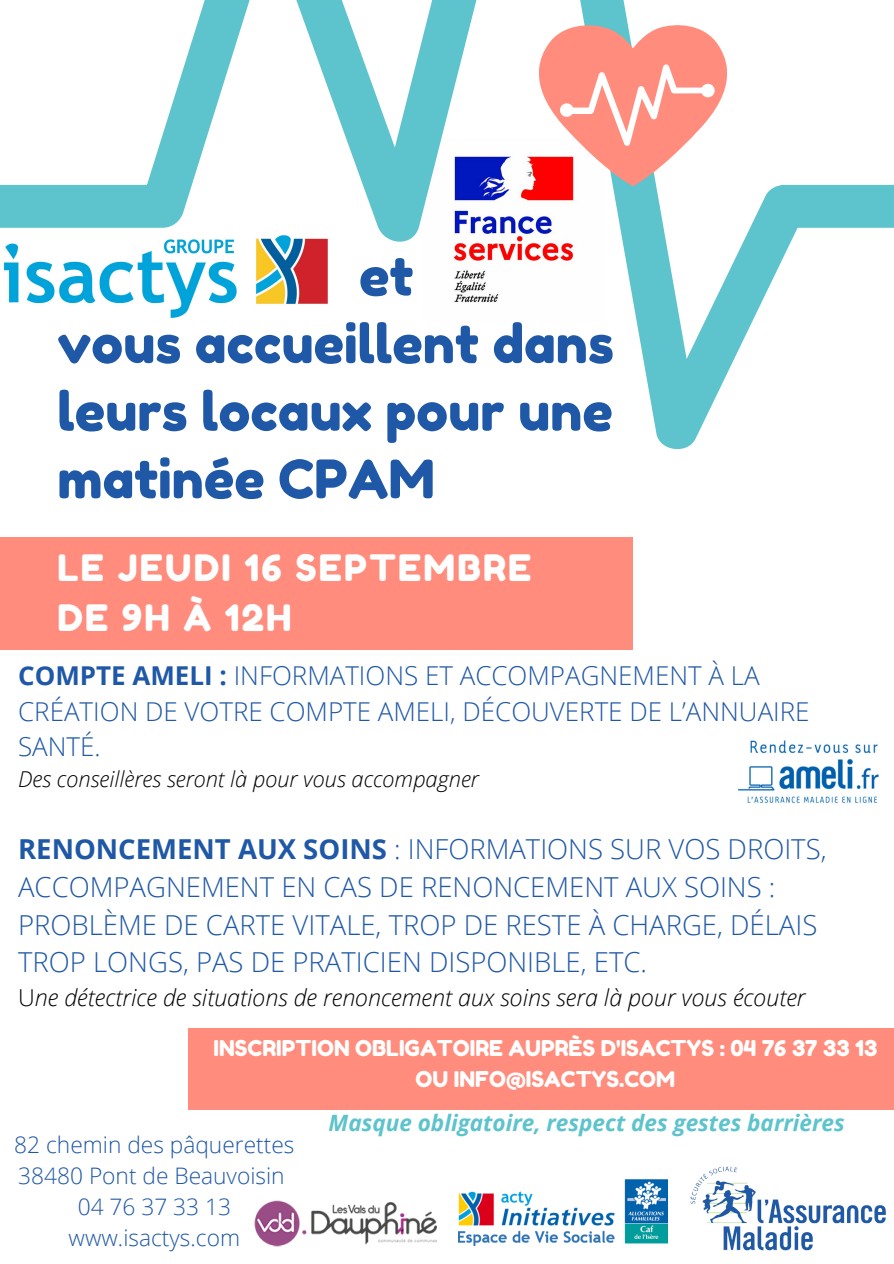
<style>
.page{position:relative;width:894px;height:1264px;background:#fff}
.page>*{position:absolute;margin:0;border:0;box-sizing:border-box;transform-origin:0 0}
.t1{font:53.1px/67.5px "Fredoka One";color:#1f58a6;text-align:justify}
.t2{font:36.3px "Fredoka One";letter-spacing:.06em;color:#fff}
.t3{font:300 27.45px/37.8px "Open Sans";color:#1f58a6}
.t4{font:300 25.95px/35.4px "Open Sans";color:#1f58a6}
.t5{font:italic 300 23.25px "Open Sans";color:#000}
.t6{font:300 22.65px/30.9px "Open Sans";color:#1f58a6}
.t7{font:italic 700 22.5px "Open Sans";color:#5dc3cc}
.t8{font:italic 300 21.9px "Open Sans";color:#000}
.t9{font:21.75px/30.5px "Fredoka One";color:#fff;text-align:center}
.s1{font-weight:700}
.s2{font-style:normal}
</style>
<div class="page">
<svg style="left:0;top:0;width:893px;height:449px"></svg>
<div style="left:0;top:537px;width:632px;height:113px;background:#ff8c7c"></div>
<svg style="left:539px;top:25px;width:187px;height:161px"></svg>
<img style="left:0;top:235px;width:341px;height:87px">
<img style="left:458px;top:1179px;width:209px;height:67px">
<img style="left:690px;top:1166px;width:196px;height:85px">
<img style="left:738px;top:740px;width:141px;height:64px">
<img style="left:254px;top:1200px;width:183px;height:47px">
<div style="left:188px;top:1028px;width:705px;height:81px;background:#ff8c7c"></div>
<p class="t1" style="left:359px;top:242px;width:56px">et</p>
<p class="t1" style="left:57px;top:310px;width:558px">vous accueillent dans leurs locaux pour une matinée CPAM</p>
<p class="t2" style="left:57px;top:546px;width:475px">LE JEUDI 16 SEPTEMBRE</p>
<p class="t2" style="left:57px;top:595px;width:236px">DE 9H À 12H</p>
<p class="t4" style="left:18px;top:657px;width:792px"><span class="s1">COMPTE AMELI :</span> INFORMATIONS ET ACCOMPAGNEMENT À LA<br>CRÉATION DE VOTRE COMPTE AMELI, DÉCOUVERTE DE L’ANNUAIRE<br>SANTÉ.</p>
<p class="t8" style="left:18px;top:763px;width:462px">Des conseillères seront là pour vous accompagner</p>
<p class="t3" style="left:18px;top:829px;width:809px"><span class="s1">RENONCEMENT AUX SOINS</span> : INFORMATIONS SUR VOS DROITS, ACCOMPAGNEMENT EN CAS DE RENONCEMENT AUX SOINS :<br>PROBLÈME DE CARTE VITALE, TROP DE RESTE À CHARGE, DÉLAIS TROP LONGS, PAS DE PRATICIEN DISPONIBLE, ETC.</p>
<p class="t5" style="left:18px;top:980px;width:788px"><span class="s2">U</span>ne détectrice de situations de renoncement aux soins sera là pour vous écouter</p>
<p class="t9" style="left:213px;top:1033px;width:665px">INSCRIPTION OBLIGATOIRE AUPRÈS D'ISACTYS : 04 76 37 33 13<br>OU INFO@ISACTYS.COM</p>
<p class="t7" style="left:328px;top:1106px;width:517px">Masque obligatoire, respect des gestes barrières</p>
<p class="t6" style="left:14px;top:1128px;width:281px">82 chemin des pâquerettes<br>38480 Pont de Beauvoisin</p>
<p class="t6" style="left:78px;top:1190px;width:155px">04 76 37 33 13</p>
<p class="t6" style="left:69px;top:1221px;width:173px">www.isactys.com</p>
</div>
